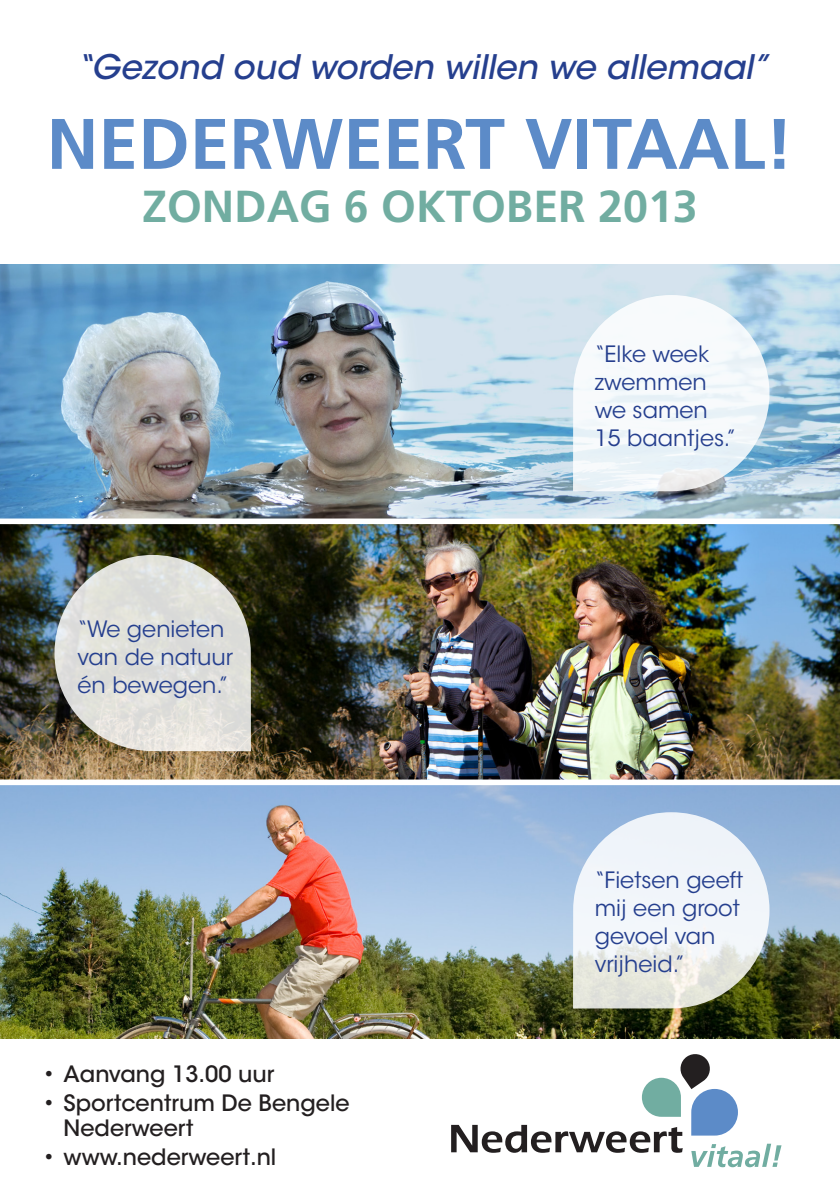
<style>
.page{position:relative;width:840px;height:1191px;background:#fff}
.page>*{position:absolute;margin:0;border:0;box-sizing:border-box;transform-origin:0 0}
.t1{font:700 71.4px "Frutiger";color:#5c8bc8}
.t2{font:700 44.8px "Frutiger";color:#71ada1}
.t3{font:italic 500 33.6px "ITC Avant Garde Std";color:#253f8e}
.t4{font:22.4px/28px "ITC Avant Garde Std";color:#253f8e;text-align:justify}
.t5{font:500 22.4px/25.2px "ITC Avant Garde Std";color:#231f20}
</style>
<div class="page">
<img style="left:0;top:264px;width:839px;height:774px">
<div style="left:0;top:518px;width:839px;height:6px;background:#fff"></div>
<div style="left:0;top:779px;width:839px;height:6px;background:#fff"></div>
<svg style="left:572px;top:295px;width:197px;height:196px"></svg>
<svg style="left:572px;top:812px;width:197px;height:196px"></svg>
<svg style="left:54px;top:555px;width:197px;height:196px;background:#c7c8c2"></svg>
<svg style="left:451px;top:1054px;width:330px;height:113px"></svg>
<p class="t3" style="left:75px;top:46px;width:694px">“Gezond oud worden willen we allemaal”</p>
<p class="t1" style="left:47px;top:102px;width:747px">NEDERWEERT VITAAL!</p>
<p class="t2" style="left:142px;top:180px;width:557px">ZONDAG 6 OKTOBER 2013</p>
<p class="t4" style="left:77px;top:615px;width:157px;text-align:left">“We genieten van de natuur én bewegen.”</p>
<p class="t5" style="left:43px;top:1061px;width:233px">• Aanvang 13.00 uur</p>
<p class="t5" style="left:64px;top:1090px;width:287px;text-indent:-21px">• Sportcentrum De Bengele<br>Nederweert</p>
<p class="t5" style="left:43px;top:1144px;width:235px">• www.nederweert.nl</p>
<p class="t4" style="left:594px;top:340px;width:116px">“Elke week zwemmen we samen</p>
<p class="t4" style="left:594px;top:424px;width:143px">15 baantjes.”</p>
<p class="t4" style="left:594px;top:866px;width:150px">“Fietsen geeft</p>
<p class="t4" style="left:594px;top:894px;width:146px">mij een groot</p>
<p class="t4" style="left:594px;top:922px;width:122px">gevoel van</p>
<p class="t4" style="left:594px;top:950px;width:92px">vrijheid.”</p>
</div>
